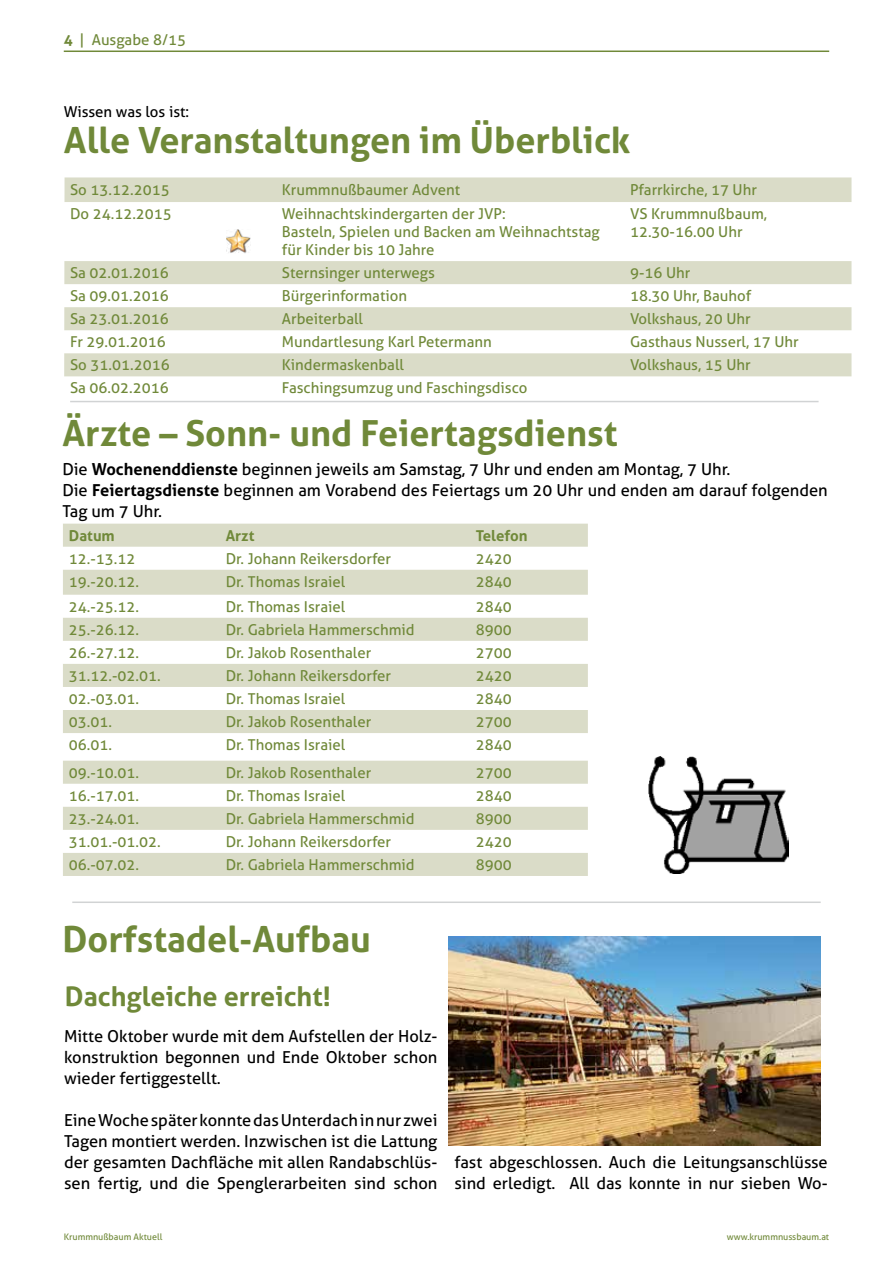
<style>
.page{position:relative;width:893px;height:1263px;background:#fff}
.page>*{position:absolute;margin:0;border:0;box-sizing:border-box;transform-origin:0 0}
.t1{font:700 36px "Aller";color:#708939}
.t2{font:700 27px "Aller";color:#708939}
.t3{font:16.5px/21px "Aller";color:#000}
.t4{font:15px/18px "Aller";color:#708939}
.t5{font:15px "Aller";color:#000}
.t6{font:700 15px "Aller";color:#708939}
.t7{font:9px "Aller";color:#708939}
.s1{font-weight:700}
</style>
<div class="page">
<hr style="left:64px;top:51px;width:765px;height:1px;background:#708939">
<svg style="left:64px;top:177px;width:788px;height:226px"></svg>
<hr style="left:70px;top:401px;width:749px;height:1px;background:#d1d3d4">
<svg style="left:63px;top:524px;width:525px;height:352px;fill:#dadcc8"></svg>
<img style="left:648px;top:756px;width:140px;height:117px">
<hr style="left:72px;top:901px;width:749px;height:2px;background:#d1d3d4">
<img style="left:226px;top:230px;width:24px;height:23px">
<img style="left:449px;top:936px;width:372px;height:209px">
<svg style="left:531px;top:541px;width:18px;height:1px"></svg>
<p class="t4" style="left:64px;top:30px;width:124px"><span class="s1">4</span> | Ausgabe 8/15</p>
<p class="t5" style="left:64px;top:102px;width:127px">Wissen was los ist:</p>
<h1 class="t1" style="left:64px;top:118px;width:568px">Alle Veranstaltungen im Überblick</h1>
<p class="t4" style="left:70px;top:180px;width:101px">So 13.12.2015</p>
<p class="t4" style="left:282px;top:180px;width:180px">Krummnußbaumer Advent</p>
<p class="t4" style="left:630px;top:180px;width:128px">Pfarrkirche, 17 Uhr</p>
<p class="t4" style="left:70px;top:205px;width:103px">Do 24.12.2015</p>
<p class="t4" style="left:282px;top:205px;width:319px">Weihnachtskindergarten der JVP:<br>Basteln, Spielen und Backen am Weihnachtstag für Kinder bis 10 Jahre</p>
<p class="t4" style="left:630px;top:205px;width:138px">VS Krummnußbaum,<br>12.30-16.00 Uhr</p>
<p class="t4" style="left:70px;top:264px;width:100px">Sa 02.01.2016</p>
<p class="t4" style="left:282px;top:264px;width:154px">Sternsinger unterwegs</p>
<p class="t4" style="left:630px;top:264px;width:62px">9-16 Uhr</p>
<p class="t4" style="left:70px;top:287px;width:100px">Sa 09.01.2016</p>
<p class="t4" style="left:282px;top:287px;width:127px">Bürgerinformation</p>
<p class="t4" style="left:630px;top:287px;width:123px">18.30 Uhr, Bauhof</p>
<p class="t4" style="left:70px;top:310px;width:100px">Sa 23.01.2016</p>
<p class="t4" style="left:282px;top:310px;width:83px">Arbeiterball</p>
<p class="t4" style="left:630px;top:310px;width:122px">Volkshaus, 20 Uhr</p>
<p class="t4" style="left:70px;top:333px;width:97px">Fr 29.01.2016</p>
<p class="t4" style="left:282px;top:333px;width:211px">Mundartlesung Karl Petermann</p>
<p class="t4" style="left:630px;top:333px;width:170px">Gasthaus Nusserl, 17 Uhr</p>
<p class="t4" style="left:70px;top:356px;width:101px">So 31.01.2016</p>
<p class="t4" style="left:282px;top:356px;width:124px">Kindermaskenball</p>
<p class="t4" style="left:630px;top:356px;width:122px">Volkshaus, 15 Uhr</p>
<p class="t4" style="left:70px;top:379px;width:100px">Sa 06.02.2016</p>
<p class="t4" style="left:282px;top:379px;width:247px">Faschingsumzug und Faschingsdisco</p>
<h1 class="t1" style="left:62px;top:411px;width:557px">Ärzte – Sonn- und Feiertagsdienst</h1>
<p class="t3" style="left:62px;top:459px;width:767px">Die <span class="s1">Wochenenddienste</span> beginnen jeweils am Samstag, 7 Uhr und enden am Montag, 7 Uhr.<br>Die <span class="s1">Feiertagsdienste</span> beginnen am Vorabend des Feiertags um 20 Uhr und enden am darauf folgenden<br>Tag um 7 Uhr.</p>
<p class="t6" style="left:69px;top:526px;width:47px">Datum</p>
<p class="t6" style="left:226px;top:526px;width:30px">Arzt</p>
<p class="t6" style="left:476px;top:526px;width:53px">Telefon</p>
<p class="t4" style="left:69px;top:549px;width:68px">12.-13.12</p>
<p class="t4" style="left:226px;top:549px;width:167px">Dr. Johann Reikersdorfer</p>
<p class="t4" style="left:476px;top:549px;width:37px">2420</p>
<p class="t4" style="left:69px;top:572px;width:72px">19.-20.12.</p>
<p class="t4" style="left:226px;top:572px;width:121px">Dr. Thomas Israiel</p>
<p class="t4" style="left:476px;top:572px;width:37px">2840</p>
<p class="t4" style="left:69px;top:597px;width:72px">24.-25.12.</p>
<p class="t4" style="left:226px;top:597px;width:121px">Dr. Thomas Israiel</p>
<p class="t4" style="left:476px;top:597px;width:37px">2840</p>
<p class="t4" style="left:69px;top:620px;width:72px">25.-26.12.</p>
<p class="t4" style="left:226px;top:620px;width:190px">Dr. Gabriela Hammerschmid</p>
<p class="t4" style="left:476px;top:620px;width:37px">8900</p>
<p class="t4" style="left:69px;top:643px;width:72px">26.-27.12.</p>
<p class="t4" style="left:226px;top:643px;width:147px">Dr. Jakob Rosenthaler</p>
<p class="t4" style="left:476px;top:643px;width:37px">2700</p>
<p class="t4" style="left:69px;top:666px;width:93px">31.12.-02.01.</p>
<p class="t4" style="left:226px;top:666px;width:167px">Dr. Johann Reikersdorfer</p>
<p class="t4" style="left:476px;top:666px;width:37px">2420</p>
<p class="t4" style="left:69px;top:690px;width:72px">02.-03.01.</p>
<p class="t4" style="left:226px;top:690px;width:121px">Dr. Thomas Israiel</p>
<p class="t4" style="left:476px;top:690px;width:37px">2840</p>
<p class="t4" style="left:69px;top:713px;width:45px">03.01.</p>
<p class="t4" style="left:226px;top:713px;width:147px">Dr. Jakob Rosenthaler</p>
<p class="t4" style="left:476px;top:713px;width:37px">2700</p>
<p class="t4" style="left:69px;top:736px;width:45px">06.01.</p>
<p class="t4" style="left:226px;top:736px;width:121px">Dr. Thomas Israiel</p>
<p class="t4" style="left:476px;top:736px;width:37px">2840</p>
<p class="t4" style="left:69px;top:763px;width:72px">09.-10.01.</p>
<p class="t4" style="left:226px;top:763px;width:147px">Dr. Jakob Rosenthaler</p>
<p class="t4" style="left:476px;top:763px;width:37px">2700</p>
<p class="t4" style="left:69px;top:786px;width:72px">16.-17.01.</p>
<p class="t4" style="left:226px;top:786px;width:121px">Dr. Thomas Israiel</p>
<p class="t4" style="left:476px;top:786px;width:37px">2840</p>
<p class="t4" style="left:69px;top:809px;width:72px">23.-24.01.</p>
<p class="t4" style="left:226px;top:809px;width:190px">Dr. Gabriela Hammerschmid</p>
<p class="t4" style="left:476px;top:809px;width:37px">8900</p>
<p class="t4" style="left:69px;top:832px;width:93px">31.01.-01.02.</p>
<p class="t4" style="left:226px;top:832px;width:167px">Dr. Johann Reikersdorfer</p>
<p class="t4" style="left:476px;top:832px;width:37px">2420</p>
<p class="t4" style="left:69px;top:855px;width:72px">06.-07.02.</p>
<p class="t4" style="left:226px;top:855px;width:190px">Dr. Gabriela Hammerschmid</p>
<p class="t4" style="left:476px;top:855px;width:37px">8900</p>
<h1 class="t1" style="left:62px;top:917px;width:310px">Dorfstadel-Aufbau</h1>
<h2 class="t2" style="left:65px;top:980px;width:267px">Dachgleiche erreicht!</h2>
<p class="t3" style="left:64px;top:1026px;width:375px;text-align:justify">Mitte Oktober wurde mit dem Aufstellen der Holz&shy;konstruktion begonnen und Ende Oktober schon wieder fertiggestellt.</p>
<p class="t3" style="left:64px;top:1110px;width:375px;text-align:justify">Eine Woche später konnte das Unterdach in nur zwei Tagen montiert werden. Inzwischen ist die Lattung der gesamten Dachfläche mit allen Randabschlüs&shy;sen fertig, und die Spenglerarbeiten sind schon</p>
<p class="t3" style="left:454px;top:1152px;width:375px">fast abgeschlossen. Auch die Leitungsanschlüsse sind erledigt. All das konnte in nur sieben Wo-</p>
<p class="t7" style="left:64px;top:1231px;width:100px">Krummnußbaum Aktuell</p>
<p class="t7" style="left:727px;top:1231px;width:104px">www.krummnussbaum.at</p>
</div>
